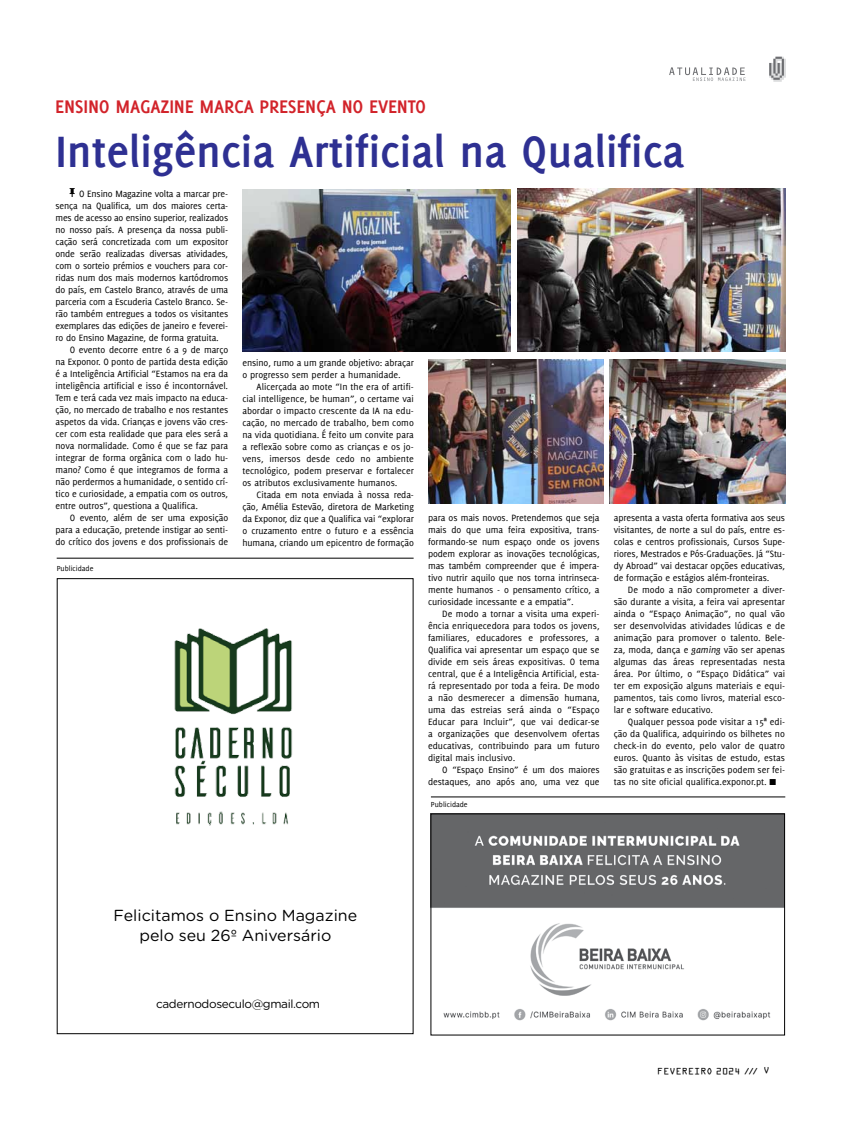
<style>
.page{position:relative;width:842px;height:1134px;background:#fff}
.page>*{position:absolute;margin:0;border:0;box-sizing:border-box;transform-origin:0 0}
.t1{font:700 48px "Delicious";color:#2e3092}
.t2{font:700 20px "Delicious";letter-spacing:-.01em;color:#d2232a}
.t3{font:16px/20.8px "Gotham Rounded";color:#000;text-align:center}
.t4{font:11.8px "Gotham Rounded";letter-spacing:-.03em;color:#000}
.t5{font:10px/12px "Delicious";letter-spacing:-.01em;color:#000;text-align:justify}
.t6{font:10px "OCR Aby BT";color:#000}
.t7{font:8px "Delicious";color:#000}
.s1{font-family:"Icon Bit Two"}
.s2{font-style:italic}
.s3{font-family:"Arial Narrow"}
.s4{font-family:"Icon Bit One"}
</style>
<div class="page">
<svg style="left:669px;top:67px;width:76px;height:14px"></svg>
<svg style="left:769px;top:56px;width:17px;height:26px"></svg>
<hr style="left:57px;top:558px;width:357px;height:1px;background:#000">
<hr style="left:431px;top:797px;width:354px;height:1px;background:#000">
<img style="left:432px;top:815px;width:351px;height:206px">
<div style="left:430px;top:813px;width:355px;height:222px;border:1px solid #000"></div>
<img style="left:242px;top:189px;width:269px;height:163px">
<img style="left:517px;top:189px;width:269px;height:162px">
<img style="left:610px;top:359px;width:176px;height:145px">
<img style="left:428px;top:359px;width:175px;height:145px">
<img style="left:174px;top:628px;width:119px;height:198px">
<h2 class="t2" style="left:55px;top:95px;width:373px">ENSINO MAGAZINE MARCA PRESENÇA NO EVENTO</h2>
<h1 class="t1" style="left:55px;top:124px;width:631px">INTELIGÊNCIA ARTIFICIAL NA QUALIFICA</h1>
<p class="t5" style="left:70px;top:188px;width:160px"><span class="s1">6</span> O Ensino Magazine volta a marcar pre-</p>
<p class="t5" style="left:56px;top:200px;width:174px">sença na Qualifica, um dos maiores certa-</p>
<p class="t5" style="left:56px;top:212px;width:174px">mes de acesso ao ensino superior, realizados</p>
<p class="t5" style="left:56px;top:224px;width:174px">no nosso país. A presença da nossa publi-</p>
<p class="t5" style="left:56px;top:236px;width:174px">cação será concretizada com um expositor</p>
<p class="t5" style="left:56px;top:248px;width:174px">onde serão realizadas diversas atividades,</p>
<p class="t5" style="left:56px;top:260px;width:174px">com o sorteio prémios e vouchers para cor-</p>
<p class="t5" style="left:56px;top:272px;width:174px">ridas num dos mais modernos kartódromos</p>
<p class="t5" style="left:56px;top:284px;width:174px">do país, em Castelo Branco, através de uma</p>
<p class="t5" style="left:56px;top:296px;width:174px">parceria com a Escuderia Castelo Branco. Se-</p>
<p class="t5" style="left:56px;top:308px;width:174px">rão também entregues a todos os visitantes</p>
<p class="t5" style="left:56px;top:320px;width:174px">exemplares das edições de janeiro e feverei-</p>
<p class="t5" style="left:56px;top:332px;width:165px">ro do Ensino Magazine, de forma gratuita.</p>
<p class="t5" style="left:70px;top:344px;width:160px">O evento decorre entre 6 a 9 de março</p>
<p class="t5" style="left:56px;top:356px;width:174px">na Exponor. O ponto de partida desta edição</p>
<p class="t5" style="left:56px;top:368px;width:174px">é a Inteligência Artificial “Estamos na era da</p>
<p class="t5" style="left:56px;top:380px;width:174px">inteligência artificial e isso é incontornável.</p>
<p class="t5" style="left:56px;top:392px;width:174px">Tem e terá cada vez mais impacto na educa-</p>
<p class="t5" style="left:56px;top:404px;width:174px">ção, no mercado de trabalho e nos restantes</p>
<p class="t5" style="left:56px;top:416px;width:174px">aspetos da vida. Crianças e jovens vão cres-</p>
<p class="t5" style="left:56px;top:428px;width:174px">cer com esta realidade que para eles será a</p>
<p class="t5" style="left:56px;top:440px;width:174px">nova normalidade. Como é que se faz para</p>
<p class="t5" style="left:56px;top:452px;width:174px">integrar de forma orgânica com o lado hu-</p>
<p class="t5" style="left:56px;top:464px;width:174px">mano? Como é que integramos de forma a</p>
<p class="t5" style="left:56px;top:476px;width:174px">não perdermos a humanidade, o sentido crí-</p>
<p class="t5" style="left:56px;top:488px;width:174px">tico e curiosidade, a empatia com os outros,</p>
<p class="t5" style="left:56px;top:500px;width:144px">entre outros”, questiona a Qualifica.</p>
<p class="t5" style="left:70px;top:512px;width:160px">O evento, além de ser uma exposição</p>
<p class="t5" style="left:56px;top:524px;width:174px">para a educação, pretende instigar ao senti-</p>
<p class="t5" style="left:56px;top:536px;width:174px">do crítico dos jovens e dos profissionais de</p>
<p class="t7" style="left:57px;top:564px;width:38px">Publicidade</p>
<p class="t5" style="left:242px;top:357px;width:173px">ensino, rumo a um grande objetivo: abraçar o progresso sem perder a humanidade.</p>
<p class="t5" style="left:242px;top:381px;width:173px;text-indent:14px">Alicerçada ao mote “In the era of artifi&shy;cial intelligence, be human”, o certame vai abordar o impacto crescente da IA na edu&shy;cação, no mercado de trabalho, bem como na vida quotidiana. É feito um convite para a reflexão sobre como as crianças e os jo&shy;vens, imersos desde cedo no ambiente tecnológico, podem preservar e fortalecer os atributos exclusivamente humanos.</p>
<p class="t5" style="left:242px;top:489px;width:173px;text-indent:14px">Citada em nota enviada à nossa reda&shy;ção, Amélia Estevão, diretora de Marketing da Exponor, diz que a Qualifica vai “explorar o cruzamento entre o futuro e a essência humana, criando um epicentro de formação</p>
<p class="t5" style="left:428px;top:512px;width:173px">para os mais novos. Pretendemos que seja mais do que uma feira expositiva, trans&shy;formando-se num espaço onde os jovens podem explorar as inovações tecnológicas, mas também compreender que é impera&shy;tivo nutrir aquilo que nos torna intrinseca&shy;mente humanos - o pensamento crítico, a curiosidade incessante e a empatia”.</p>
<p class="t5" style="left:428px;top:608px;width:173px;text-indent:14px">De modo a tornar a visita uma experi&shy;ência enriquecedora para todos os jovens, familiares, educadores e professores, a Qualifica vai apresentar um espaço que se divide em seis áreas expositivas. O tema central, que é a Inteligência Artificial, esta&shy;rá representado por toda a feira. De modo a não desmerecer a dimensão humana, uma das estreias será ainda o “Espaço Educar para Incluir”, que vai dedicar-se a organizações que desenvolvem ofertas educativas, contribuindo para um futuro digital mais inclusivo.</p>
<p class="t5" style="left:428px;top:764px;width:173px;text-align:right">O “Espaço Ensino” é um dos maiores destaques, ano após ano, uma vez que</p>
<p class="t7" style="left:431px;top:799px;width:38px">Publicidade</p>
<p class="t5" style="left:614px;top:511px;width:173px">apresenta a vasta oferta formativa aos seus visitantes, de norte a sul do país, entre es&shy;colas e centros profissionais, Cursos Supe&shy;riores, Mestrados e Pós-Graduações. Já “Stu&shy;dy Abroad” vai destacar opções educativas, de formação e estágios além-fronteiras.</p>
<p class="t5" style="left:614px;top:583px;width:173px;text-indent:14px">De modo a não comprometer a diver&shy;são durante a visita, a feira vai apresentar ainda o “Espaço Animação”, no qual vão ser desenvolvidas atividades lúdicas e de animação para promover o talento. Bele&shy;za, moda, dança e <span class="s2">gaming</span> vão ser apenas algumas das áreas representadas nesta área. Por último, o “Espaço Didática” vai ter em exposição alguns materiais e equi&shy;pamentos, tais como livros, material esco&shy;lar e software educativo.</p>
<p class="t5" style="left:614px;top:715px;width:173px;text-indent:14px">Qualquer pessoa pode visitar a 15<span class="s3">ª</span> edi&shy;ção da Qualifica, adquirindo os bilhetes no check-in do evento, pelo valor de quatro euros. Quanto às visitas de estudo, estas são gratuitas e as inscrições podem ser fei&shy;tas no site oficial qualifica.exponor.pt. <span class="s4">K</span></p>
<h3 class="t3" style="left:114px;top:904px;width:245px">Felicitamos o Ensino Magazine pelo seu 26º Aniversário</h3>
<p class="t4" style="left:156px;top:996px;width:166px">cadernodoseculo@gmail.com</p>
<p class="t6" style="left:657px;top:1065px;width:114px">FEVEREIRO 2024 /// V</p>
</div>
